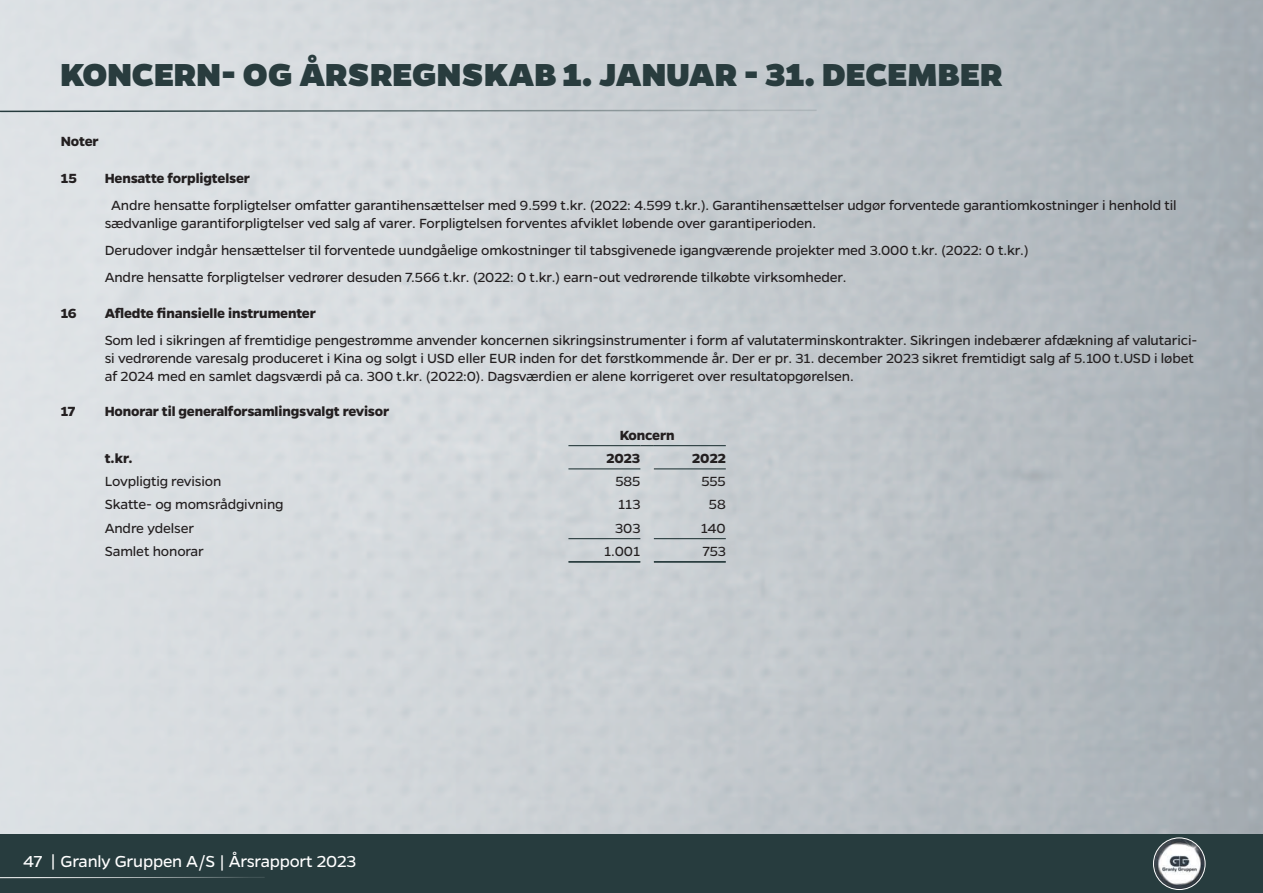
<style>
.page{position:relative;width:1263px;height:893px;background:#fff}
.page>*{position:absolute;margin:0;border:0;box-sizing:border-box;transform-origin:0 0}
.t1{font:800 36px "Gentona";color:#293c3e}
.t2{font:18px "Gentona";letter-spacing:-.01em;color:#fff}
.t3{font:15px/27px "Gentona";letter-spacing:-.01em;color:#231f20}
.t4{font:700 15px "Gentona";letter-spacing:-.01em;color:#231f20}
.s1{font-weight:700}
</style>
<div class="page">
<div style="left:0;top:0;width:1263px;height:886px;background:linear-gradient(to right,#e4e8eb,#abb2b8)"></div>
<div style="left:0;top:834px;width:1263px;height:59px;background:#273c3e"></div>
<svg style="left:0;top:877px;width:265px;height:2px"></svg>
<svg style="left:0;top:109px;width:818px;height:5px;background:#b2b9bd"></svg>
<img style="left:1153px;top:838px;width:52px;height:51px;border-radius:26px">
<div style="left:1153px;top:837px;width:52px;height:53px;border:1px solid #fff;border-radius:50%"></div>
<hr style="left:568px;top:445px;width:72px;height:1px;background:#293c3e">
<svg style="left:640px;top:445px;width:14px;height:1px"></svg>
<hr style="left:654px;top:445px;width:72px;height:1px;background:#293c3e">
<hr style="left:568px;top:538px;width:72px;height:1px;background:#293c3e">
<hr style="left:654px;top:538px;width:72px;height:1px;background:#293c3e">
<hr style="left:568px;top:561px;width:72px;height:1px;background:#293c3e">
<hr style="left:568px;top:562px;width:72px;height:1px;background:#293c3e">
<hr style="left:654px;top:561px;width:72px;height:1px;background:#293c3e">
<hr style="left:654px;top:562px;width:72px;height:1px;background:#293c3e">
<hr style="left:568px;top:468px;width:72px;height:1px;background:#293c3e">
<hr style="left:654px;top:468px;width:72px;height:1px;background:#293c3e">
<p class="t1" style="left:61px;top:54px;width:943px">KONCERN- OG ÅRSREGNSKAB 1. JANUAR - 31. DECEMBER</p>
<p class="t4" style="left:61px;top:132px;width:39px">Noter</p>
<p class="t4" style="left:61px;top:170px;width:18px">15</p>
<p class="t3" style="left:111px;top:165px;width:1067px;text-indent:-7px"><span class="s1">Hensatte forpligtelser<br></span>Andre hensatte forpligtelser omfatter garantihensættelser med 9.599 t.kr. (2022: 4.599 t.kr.). Garantihensættelser udgør forventede garantiomkostninger i henhold til</p>
<p class="t3" style="left:105px;top:210px;width:925px">sædvanlige garantiforpligtelser ved salg af varer. Forpligtelsen forventes afviklet løbende over garantiperioden.<br>Derudover indgår hensættelser til forventede uundgåelige omkostninger til tabsgivenede igangværende projekter med 3.000 t.kr. (2022: 0 t.kr.)<br>Andre hensatte forpligtelser vedrører desuden 7.566 t.kr. (2022: 0 t.kr.) earn-out vedrørende tilkøbte virksomheder.</p>
<p class="t4" style="left:61px;top:305px;width:17px">16</p>
<p class="t3" style="left:105px;top:300px;width:1094px"><span class="s1">Afledte finansielle instrumenter<br></span>Som led i sikringen af fremtidige pengestrømme anvender koncernen sikringsinstrumenter i form af valutaterminskontrakter. Sikringen indebærer afdækning af valutarici-</p>
<p class="t3" style="left:105px;top:350px;width:1091px;line-height:18px">si vedrørende varesalg produceret i Kina og solgt i USD eller EUR inden for det førstkommende år. Der er pr. 31. december 2023 sikret fremtidigt salg af 5.100 t.USD i løbet af 2024 med en samlet dagsværdi på ca. 300 t.kr. (2022:0). Dagsværdien er alene korrigeret over resultatopgørelsen.</p>
<p class="t4" style="left:61px;top:403px;width:16px">17</p>
<p class="t4" style="left:105px;top:403px;width:286px">Honorar til generalforsamlingsvalgt revisor</p>
<p class="t4" style="left:620px;top:426px;width:56px">Koncern</p>
<p class="t4" style="left:105px;top:449px;width:29px">t.kr.</p>
<p class="t4" style="left:606px;top:449px;width:35px">2023</p>
<p class="t4" style="left:692px;top:449px;width:35px">2022</p>
<p class="t3" style="left:105px;top:468px;width:118px">Lovpligtig revision</p>
<p class="t3" style="left:615px;top:468px;width:27px">585</p>
<p class="t3" style="left:701px;top:468px;width:26px">555</p>
<p class="t3" style="left:105px;top:491px;width:180px">Skatte- og momsrådgivning</p>
<p class="t3" style="left:618px;top:491px;width:24px">113</p>
<p class="t3" style="left:709px;top:491px;width:18px">58</p>
<p class="t3" style="left:105px;top:514px;width:91px">Andre ydelser</p>
<p class="t3" style="left:615px;top:514px;width:27px">303</p>
<p class="t3" style="left:701px;top:514px;width:27px">140</p>
<p class="t3" style="left:105px;top:538px;width:101px">Samlet honorar</p>
<p class="t3" style="left:604px;top:538px;width:38px">1.001</p>
<p class="t3" style="left:703px;top:538px;width:25px">753</p>
<p class="t2" style="left:23px;top:851px;width:21px">47</p>
<p class="t2" style="left:50px;top:851px;width:307px">| Granly Gruppen A/S | Årsrapport 2023</p>
</div>
